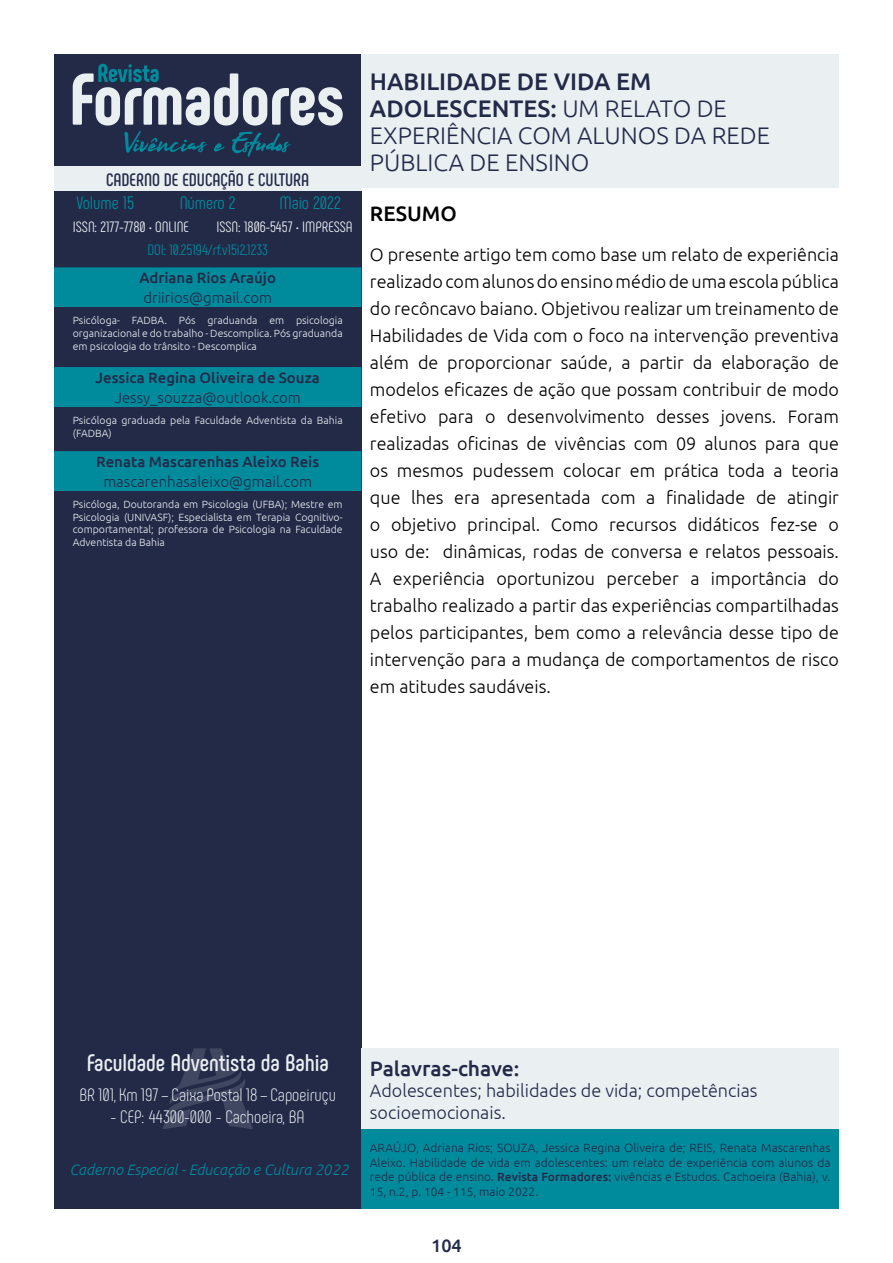
<style>
.page{position:relative;width:893px;height:1263px;background:#fff}
.page>*{position:absolute;margin:0;border:0;box-sizing:border-box;transform-origin:0 0}
.t1{font:300 24px/27px "Ubuntu";color:#232a48}
.t2{font:700 24px "Phenomena";color:#eaeff2}
.t3{font:500 21px "Ubuntu";color:#232a48}
.t4{font:500 21px "Ubuntu";color:#000}
.t5{font:300 18px/27px "Ubuntu";color:#000;text-align:justify}
.t6{font:300 18px "Phenomena";color:#eaeff2}
.t7{font:300 18px/21.6px "Ubuntu";color:#232a48}
.t8{font:700 18px "Phenomena";color:#232a48}
.t9{font:18px "Phenomena";color:#008b9d}
.t10{font:500 18px "Ubuntu";color:#232a48}
.t11{font:500 15px "Ubuntu";color:#232a48}
.t12{font:300 15px "Ubuntu";color:#232a48}
.t13{font:15px "Phenomena";color:#eaeff2}
.t14{font:italic 300 15px "Ubuntu";color:#008b9d}
.t15{font:15px "Phenomena";color:#008b9d}
.t16{font:300 12px/14.4px "Ubuntu";color:#232a48;text-align:justify}
.t17{font:300 10.5px/12.6px "Ubuntu";color:#eaeff2;text-align:justify}
.s1{font-weight:500}
</style>
<div class="page">
<div style="left:54px;top:54px;width:307px;height:1155px;background:#232a48"></div>
<div style="left:54px;top:166px;width:307px;height:26px;background:#eaeff2"></div>
<svg style="left:73px;top:64px;width:270px;height:93px"></svg>
<svg style="left:162px;top:1048px;width:91px;height:81px"></svg>
<div style="left:54px;top:267px;width:307px;height:40px;background:#008b9d"></div>
<div style="left:54px;top:367px;width:307px;height:40px;background:#008b9d"></div>
<div style="left:54px;top:451px;width:307px;height:40px;background:#008b9d"></div>
<div style="left:361px;top:54px;width:478px;height:134px;background:#eaeff2"></div>
<div style="left:361px;top:1048px;width:478px;height:81px;background:#eaeff2"></div>
<div style="left:361px;top:1129px;width:478px;height:80px;background:#008b9d"></div>
<p class="t8" style="left:106px;top:169px;width:205px">CADERNO DE EDUCAÇÃO E CULTURA</p>
<p class="t9" style="left:76px;top:192px;width:59px">Volume 15</p>
<p class="t9" style="left:180px;top:192px;width:57px">Número 2</p>
<p class="t9" style="left:280px;top:192px;width:63px">Maio 2022</p>
<p class="t13" style="left:73px;top:218px;width:118px">ISSN: 2177-7780 • ONLINE</p>
<p class="t13" style="left:216px;top:218px;width:138px">ISSN: 1806-5457 • IMPRESSA</p>
<p class="t15" style="left:148px;top:241px;width:122px">DOI: 10.25194/rf.v15i2.1233</p>
<p class="t11" style="left:139px;top:268px;width:138px">Adriana Rios Araújo</p>
<p class="t12" style="left:143px;top:289px;width:130px">driirios@gmail.com</p>
<p class="t17" style="left:73px;top:314px;width:271px">Psicóloga- FADBA. Pós graduanda em psicologia organizacional e do trabalho - Descomplica. Pós graduanda em psicologia do trânsito - Descomplica</p>
<p class="t11" style="left:95px;top:368px;width:226px">Jessica Regina Oliveira de Souza</p>
<p class="t12" style="left:115px;top:389px;width:187px">Jessy_souzza@outlook.com</p>
<p class="t17" style="left:73px;top:414px;width:271px">Psicóloga graduada pela Faculdade Adventista da Bahia (FADBA)</p>
<p class="t11" style="left:96px;top:452px;width:225px">Renata Mascarenhas Aleixo Reis</p>
<p class="t12" style="left:103px;top:473px;width:210px">mascarenhasaleixo@gmail.com</p>
<p class="t17" style="left:73px;top:498px;width:271px">Psicóloga, Doutoranda em Psicologia (UFBA); Mestre em Psicologia (UNIVASF); Especialista em Terapia Cognitivo&shy;comportamental; professora de Psicologia na Faculdade Adventista da Bahia</p>
<h1 class="t1" style="left:370px;top:67px;width:402px"><span class="s1">HABILIDADE DE VIDA EM<br>ADOLESCENTES:</span> UM RELATO DE<br>EXPERIÊNCIA COM ALUNOS DA REDE<br>PÚBLICA DE ENSINO</h1>
<p class="t4" style="left:370px;top:200px;width:88px">RESUMO</p>
<p class="t5" style="left:370px;top:240px;width:471px">O presente artigo tem como base um relato de experiência realizado com alunos do ensino médio de uma escola pública do recôncavo baiano. Objetivou realizar um treinamento de Habilidades de Vida com o foco na intervenção preventiva além de proporcionar saúde, a partir da elaboração de modelos eficazes de ação que possam contribuir de modo efetivo para o desenvolvimento desses jovens. Foram realizadas oficinas de vivências com 09 alunos para que os mesmos pudessem colocar em prática toda a teoria que lhes era apresentada com a finalidade de atingir o objetivo principal. Como recursos didáticos fez-se o uso de: dinâmicas, rodas de conversa e relatos pessoais.<br>A experiência oportunizou perceber a importância do trabalho realizado a partir das experiências compartilhadas pelos participantes, bem como a relevância desse tipo de intervenção para a mudança de comportamentos de risco em atitudes saudáveis.</p>
<h1 class="t2" style="left:87px;top:1048px;width:244px">Faculdade Adventista da Bahia</h1>
<p class="t6" style="left:80px;top:1085px;width:258px">BR 101, Km 197 – Caixa Postal 18 – Capoeiruçu</p>
<p class="t6" style="left:111px;top:1106px;width:195px">- CEP: 44300-000 - Cachoeira, BA</p>
<p class="t14" style="left:69px;top:1161px;width:281px">Caderno Especial - Educação e Cultura 2022</p>
<p class="t3" style="left:370px;top:1055px;width:151px">Palavras-chave:</p>
<p class="t7" style="left:370px;top:1079px;width:389px">Adolescentes; habilidades de vida; competências socioemocionais.</p>
<p class="t16" style="left:370px;top:1140px;width:462px">ARAÚJO, Adriana Rios; SOUZA, Jessica Regina Oliveira de; REIS, Renata Mascarenhas Aleixo. Habilidade de vida em adolescentes: um relato de experiência com alunos da rede pública de ensino. <span class="s1">Revista Formadores:</span> vivências e Estudos. Cachoeira (Bahia), v.<br>15, n.2, p. 104 - 115, maio 2022.</p>
<p class="t10" style="left:431px;top:1234px;width:32px">104</p>
</div>
